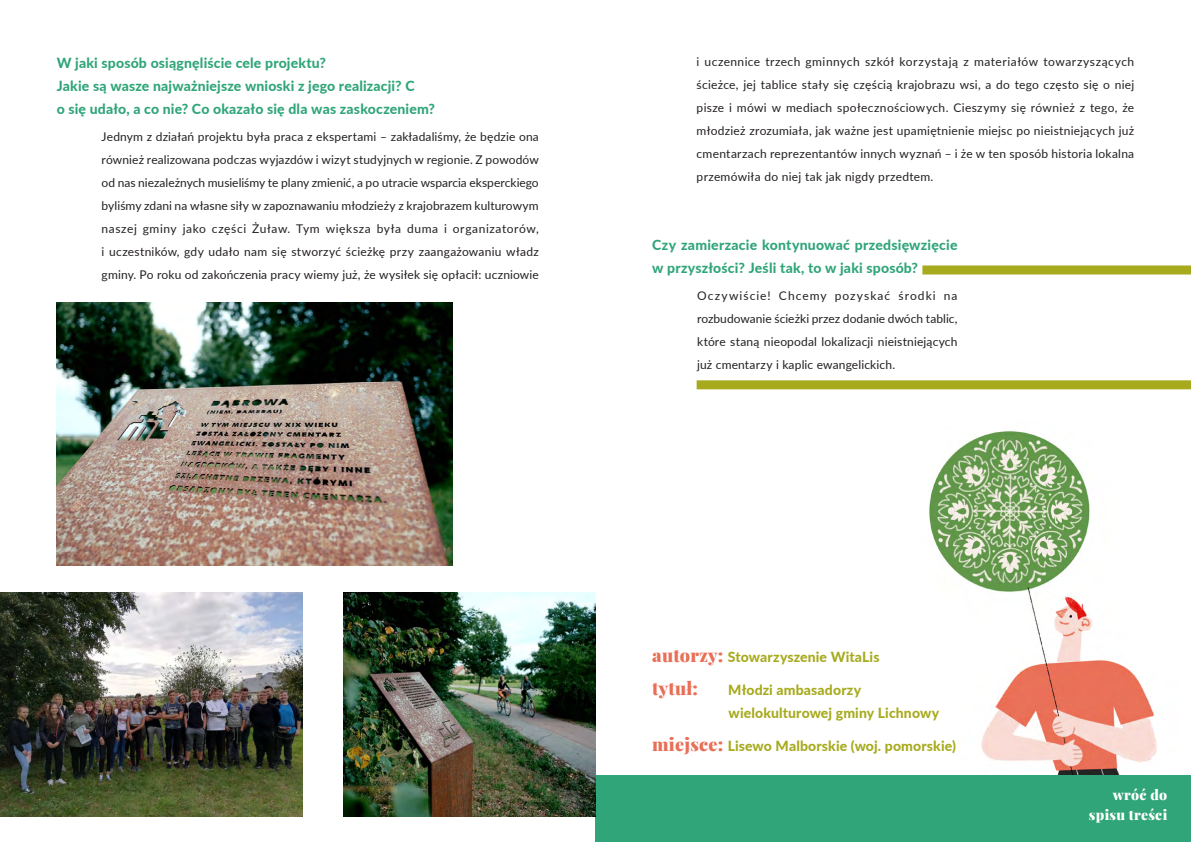
<style>
.page{position:relative;width:1191px;height:842px;background:#fff}
.page>*{position:absolute;margin:0;border:0;box-sizing:border-box;transform-origin:0 0}
.t1{font:900 18px "Playfair Display";letter-spacing:.015em;color:#e96f57}
.t2{font:800 14px/23px "Lato";letter-spacing:.01em;color:#30a579}
.t3{font:800 14px/23px "Lato";letter-spacing:.01em;color:#a7aa1d}
.t4{font:900 14px/20px "Playfair Display";letter-spacing:.025em;color:#fff;text-align:right}
.t5{font:12px/23px "Lato";letter-spacing:.015em;color:#231f20;text-align:justify}
.s1{font-family:"Playfair Display";font-weight:900;font-size:18px;color:#e96f57}
</style>
<div class="page">
<img style="left:928px;top:430px;width:229px;height:345px">
<div style="left:696px;top:380px;width:495px;height:9px;background:#a7aa1d"></div>
<div style="left:922px;top:265px;width:269px;height:9px;background:#a7aa1d"></div>
<div style="left:595px;top:775px;width:596px;height:67px;background:#30a579"></div>
<img style="left:343px;top:592px;width:252px;height:224px">
<img style="left:0;top:592px;width:302px;height:224px">
<img style="left:57px;top:302px;width:395px;height:264px">
<p class="t2" style="left:57px;top:51px;width:380px">W jaki sposób osiągnęliście cele projektu?<br>Jakie są wasze najważniejsze wnioski z jego realizacji? C<br>o się udało, a co nie? Co okazało się dla was zaskoczeniem?</p>
<p class="t5" style="left:102px;top:125px;width:439px">Jednym z działań projektu była praca z ekspertami – zakładaliśmy, że będzie ona również realizowana podczas wyjazdów i wizyt studyjnych w regionie. Z powodów od nas niezależnych musieliśmy te plany zmienić, a po utracie wsparcia eksperckiego byliśmy zdani na własne siły w zapoznawaniu młodzieży z krajobrazem kulturowym naszej gminy jako części Żuław. Tym większa była duma i organizatorów, i uczestników, gdy udało nam się stworzyć ścieżkę przy zaangażowaniu władz gminy. Po roku od zakończenia pracy wiemy już, że wysiłek się opłacił: uczniowie</p>
<p class="t5" style="left:696px;top:50px;width:439px">i uczennice trzech gminnych szkół korzystają z materiałów towarzyszących ścieżce, jej tablice stały się częścią krajobrazu wsi, a do tego często się o niej pisze i mówi w mediach społecznościowych. Cieszymy się również z tego, że młodzież zrozumiała, jak ważne jest upamiętnienie miejsc po nieistniejących już cmentarzach reprezentantów innych wyznań – i że w ten sposób historia lokalna przemówiła do niej tak jak nigdy przedtem.</p>
<p class="t2" style="left:652px;top:233px;width:307px">Czy zamierzacie kontynuować przedsięwzięcie w przyszłości? Jeśli tak, to w jaki sposób?</p>
<p class="t5" style="left:697px;top:284px;width:262px">Oczywiście! Chcemy pozyskać środki na rozbudowanie ścieżki przez dodanie dwóch tablic, które staną nieopodal lokalizacji nieistniejących już cmentarzy i kaplic ewangelickich.</p>
<p class="t3" style="left:652px;top:645px;width:229px"><span class="s1">autorzy:</span> Stowarzyszenie WitaLis</p>
<h1 class="t1" style="left:652px;top:674px;width:47px">tytuł:</h1>
<p class="t3" style="left:728px;top:678px;width:213px">Młodzi ambasadorzy wielokulturowej gminy Lichnowy</p>
<p class="t3" style="left:652px;top:734px;width:305px"><span class="s1">miejsce:</span> Lisewo Malborskie (woj. pomorskie)</p>
<p class="t4" style="left:1088px;top:784px;width:80px">wróć do spisu treści</p>
</div>
